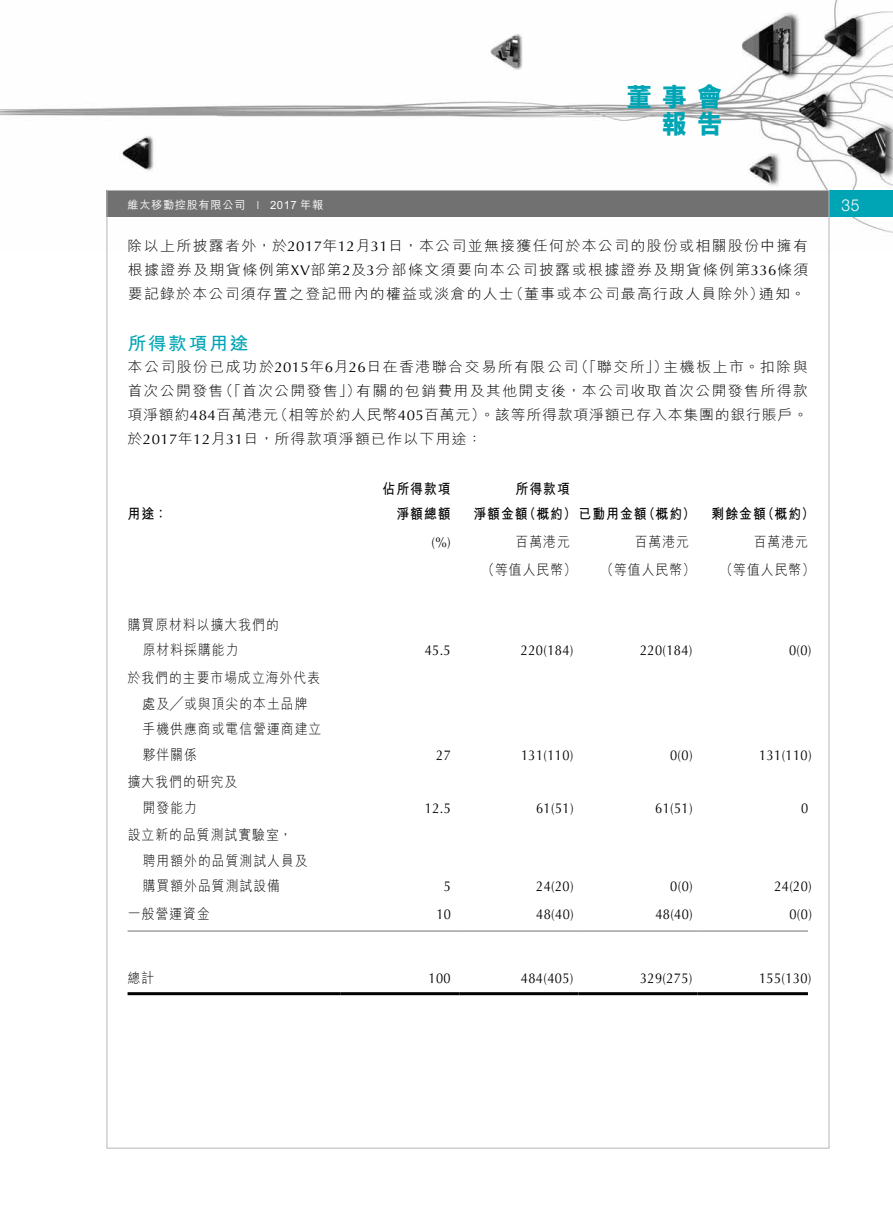
<style>
.page{position:relative;width:893px;height:1212px;background:#fff}
.page>*{position:absolute;margin:0;border:0;box-sizing:border-box;transform-origin:0 0}
.t1{font:800 27px/27px "M Hei HK";color:#00a5b5;text-align:right;scale:.95 1}
.t2{font:700 18px "M Hei HK";letter-spacing:.08em;color:#00a5b5;scale:1.05 1}
.t3{font:300 16.5px "Helvetica Neue LT Std";color:#fff;scale:.95 1}
.t4{font:300 14.25px/24px "M Hei HK";letter-spacing:.08em;color:#000;text-align:justify;scale:1.05 1}
.t5{font:300 14.25px/25.5px "M Hei HK";letter-spacing:.08em;color:#000;scale:.9 1}
.t6{font:14.25px "Optima LT Std";letter-spacing:.03em;color:#000;scale:.9 1}
.t7{font:700 14.25px/25.5px "M Hei HK";letter-spacing:.08em;color:#000;text-align:right;scale:.9 1}
.t8{font:500 11.25px "M Hei HK";letter-spacing:.055em;color:#fff}
.s1{font-family:"Helvetica Neue LT Std";font-weight:300}
.s2{font-family:"Optima LT Std";font-weight:400}
</style>
<div class="page">
<img style="left:0;top:0;width:893px;height:251px">
<div style="left:829px;top:190px;width:64px;height:27px;background:#00a5b5"></div>
<div style="left:107px;top:190px;width:722px;height:27px;background:#727171"></div>
<hr style="left:128px;top:931px;width:212px;height:1px;background:#727171">
<hr style="left:340px;top:931px;width:119px;height:1px;background:#727171">
<hr style="left:459px;top:931px;width:119px;height:1px;background:#727171">
<hr style="left:578px;top:931px;width:119px;height:1px;background:#727171">
<hr style="left:697px;top:931px;width:111px;height:1px;background:#727171">
<hr style="left:128px;top:992px;width:212px;height:3px;background:#000">
<hr style="left:340px;top:992px;width:119px;height:3px;background:#000">
<hr style="left:459px;top:992px;width:119px;height:3px;background:#000">
<hr style="left:578px;top:992px;width:119px;height:3px;background:#000">
<hr style="left:697px;top:992px;width:111px;height:3px;background:#000">
<h1 class="t1" style="left:626px;top:84px;width:103px">董事會報告</h1>
<p class="t8" style="left:128px;top:197px;width:197px">維太移動控股有限公司 <span class="s1">I</span> 2017 年報</p>
<p class="t3" style="left:841px;top:195px;width:20px">35</p>
<p class="t4" style="left:128px;top:233px;width:650px">除以上所披露者外，於<span class="s2">2017</span>年<span class="s2">12</span>月<span class="s2">31</span>日，本公司並無接獲任何於本公司的股份或相關股份中擁有根據證券及期貨條例第<span class="s2">XV</span>部第<span class="s2">2</span>及<span class="s2">3</span>分部條文須要向本公司披露或根據證券及期貨條例第<span class="s2">336</span>條須要記錄於本公司須存置之登記冊內的權益或淡倉的人士（董事或本公司最高行政人員除外）通知。</p>
<p class="t2" style="left:128px;top:330px;width:117px">所得款項用途</p>
<p class="t4" style="left:127px;top:355px;width:650px">本公司股份已成功於<span class="s2">2015</span>年<span class="s2">6</span>月<span class="s2">26</span>日在香港聯合交易所有限公司（「聯交所」）主機板上市。扣除與首次公開發售（「首次公開發售」）有關的包銷費用及其他開支後，本公司收取首次公開發售所得款項淨額約<span class="s2">484</span>百萬港元（相等於約人民幣<span class="s2">405</span>百萬元）。該等所得款項淨額已存入本集團的銀行賬戶。於<span class="s2">2017</span>年<span class="s2">12</span>月<span class="s2">31</span>日，所得款項淨額已作以下用途：</p>
<p class="t7" style="left:128px;top:500px;width:46px">用途：</p>
<p class="t5" style="left:143px;top:611px;width:153px;text-indent:-15px">購買原材料以擴大我們的原材料採購能力</p>
<p class="t5" style="left:143px;top:664px;width:200px;text-indent:-15px">於我們的主要市場成立海外代表處及╱或與頂尖的本土品牌手機供應商或電信營運商建立夥伴關係</p>
<p class="t5" style="left:143px;top:769px;width:107px;text-indent:-15px">擴大我們的研究及開發能力</p>
<p class="t5" style="left:143px;top:822px;width:185px;text-indent:-15px">設立新的品質測試實驗室，聘用額外的品質測試人員及購買額外品質測試設備</p>
<p class="t7" style="left:383px;top:475px;width:77px">佔所得款項淨額總額</p>
<p class="t7" style="left:473px;top:475px;width:380px;text-align:left;text-indent:42px">所得款項<br>淨額金額（概約）已動用金額（概約） 剩餘金額（概約）</p>
<p class="t6" style="left:432px;top:534px;width:23px">(%)</p>
<p class="t5" style="left:516px;top:528px;width:62px">百萬港元</p>
<p class="t5" style="left:635px;top:528px;width:62px">百萬港元</p>
<p class="t5" style="left:754px;top:528px;width:62px">百萬港元</p>
<p class="t5" style="left:482px;top:556px;width:106px">（等值人民幣）</p>
<p class="t5" style="left:601px;top:556px;width:106px">（等值人民幣）</p>
<p class="t5" style="left:720px;top:556px;width:106px">（等值人民幣）</p>
<p class="t6" style="left:425px;top:642px;width:30px">45.5</p>
<p class="t6" style="left:521px;top:642px;width:60px">220(184)</p>
<p class="t6" style="left:640px;top:642px;width:60px">220(184)</p>
<p class="t6" style="left:789px;top:642px;width:26px">0(0)</p>
<p class="t6" style="left:436px;top:746px;width:18px">27</p>
<p class="t6" style="left:521px;top:746px;width:60px">131(110)</p>
<p class="t6" style="left:670px;top:746px;width:26px">0(0)</p>
<p class="t6" style="left:759px;top:746px;width:60px">131(110)</p>
<p class="t6" style="left:425px;top:799px;width:30px">12.5</p>
<p class="t6" style="left:536px;top:799px;width:43px">61(51)</p>
<p class="t6" style="left:655px;top:799px;width:43px">61(51)</p>
<p class="t6" style="left:801px;top:799px;width:9px">0</p>
<p class="t6" style="left:444px;top:878px;width:9px">5</p>
<p class="t6" style="left:536px;top:878px;width:43px">24(20)</p>
<p class="t6" style="left:670px;top:878px;width:26px">0(0)</p>
<p class="t6" style="left:774px;top:878px;width:43px">24(20)</p>
<p class="t5" style="left:128px;top:900px;width:93px">一般營運資金</p>
<p class="t6" style="left:436px;top:906px;width:18px">10</p>
<p class="t6" style="left:536px;top:906px;width:43px">48(40)</p>
<p class="t6" style="left:655px;top:906px;width:43px">48(40)</p>
<p class="t6" style="left:789px;top:906px;width:26px">0(0)</p>
<p class="t5" style="left:128px;top:964px;width:31px">總計</p>
<p class="t6" style="left:429px;top:970px;width:26px">100</p>
<p class="t6" style="left:521px;top:970px;width:60px">484(405)</p>
<p class="t6" style="left:640px;top:970px;width:60px">329(275)</p>
<p class="t6" style="left:759px;top:970px;width:60px">155(130)</p>
</div>
